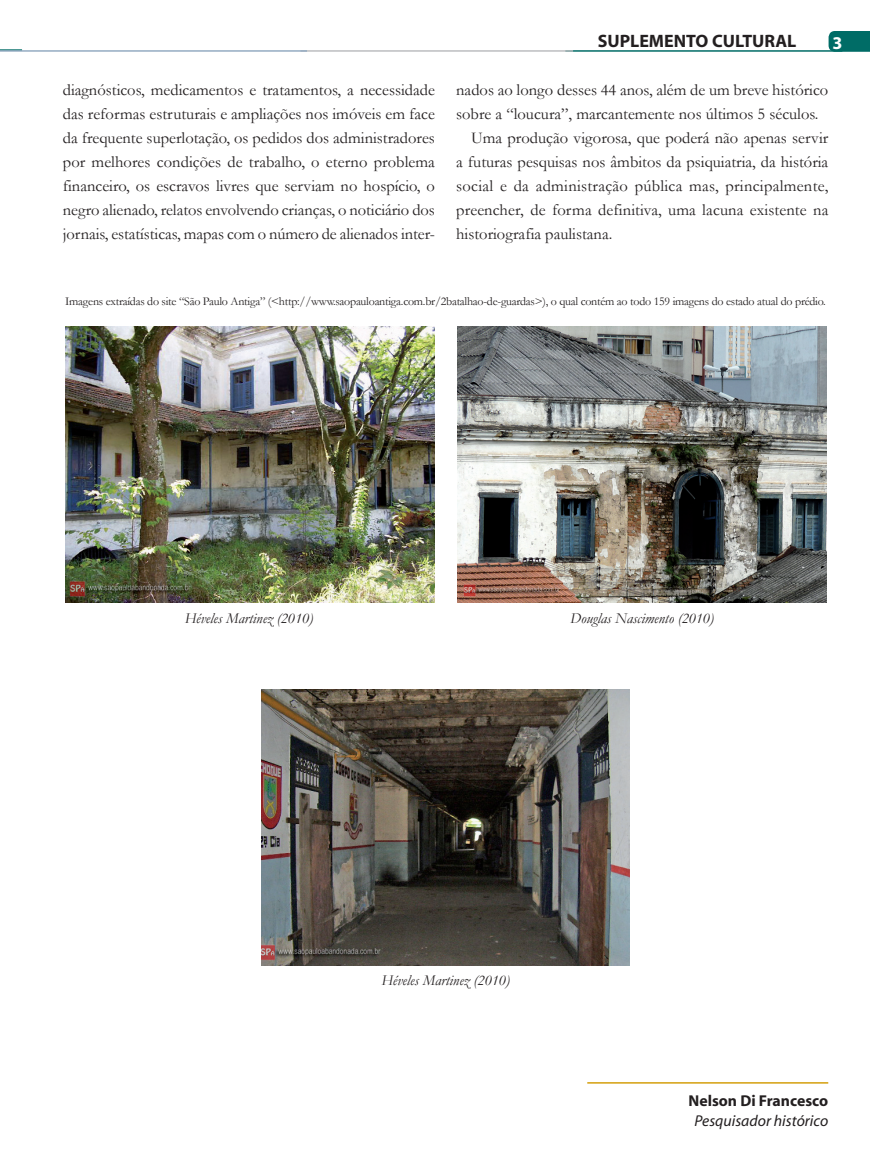
<style>
.page{position:relative;width:870px;height:1168px;background:#fff}
.page>*{position:absolute;margin:0;border:0;box-sizing:border-box;transform-origin:0 0}
.t1{font:700 18px "Myriad";color:#231f20}
.t2{font:700 18px "Myriad";color:#fff}
.t3{font:16.5px/24px "Garamond";color:#231f20;text-align:justify}
.t4{font:16.5px "Garamond";letter-spacing:.02em;color:#231f20}
.t5{font:italic 15.75px "Myriad";color:#231f20}
.t6{font:700 15.75px "Myriad";color:#231f20}
.t7{font:italic 15px "Garamond";color:#231f20}
.t8{font:12px "Garamond";letter-spacing:-.02em;color:#231f20}
</style>
<div class="page">
<hr style="left:0;top:49px;width:22px;height:2px;background:#006c66">
<hr style="left:565px;top:50px;width:277px;height:2px;background:#006c66">
<hr style="left:300px;top:50px;width:273px;height:2px;background:#bcbdc0">
<svg style="left:828px;top:31px;width:42px;height:21px"></svg>
<hr style="left:0;top:50px;width:307px;height:2px;background:#94abc2">
<hr style="left:587px;top:1082px;width:241px;height:1px;background:#d49f0c">
<img style="left:65px;top:326px;width:370px;height:277px">
<img style="left:458px;top:326px;width:368px;height:277px">
<img style="left:261px;top:689px;width:369px;height:276px">
<p class="t1" style="left:598px;top:32px;width:136px">SUPLEMENTO cultu</p>
<p class="t1" style="left:764px;top:32px;width:29px">ral</p>
<p class="t2" style="left:832px;top:33px;width:11px">3</p>
<p class="t3" style="left:63px;top:77px;width:374px">diagnósticos, medicamentos e tratamentos, a necessidade das reformas estruturais e ampliações nos imóveis em face da frequente superlotação, os pedidos dos administradores por melhores condições de trabalho, o eterno problema financeiro, os escravos livres que serviam no hospício, o negro alienado, relatos envolvendo crianças, o noticiário dos jornais, estatísticas, mapas com o número de alienados inter-</p>
<p class="t3" style="left:456px;top:77px;width:374px">nados ao longo desses 44 anos, além de um breve histórico</p>
<p class="t3" style="left:456px;top:101px;width:364px">sobre a “loucura”, marcantemente nos últimos 5 séculos.</p>
<p class="t3" style="left:471px;top:125px;width:359px">Uma produção vigorosa, que poderá não apenas servir</p>
<p class="t3" style="left:456px;top:149px;width:374px">a futuras pesquisas nos âmbitos da psiquiatria, da história</p>
<p class="t4" style="left:456px;top:175px;width:374px">social e da administração pública mas, principalmente,</p>
<p class="t3" style="left:456px;top:197px;width:374px">preencher, de forma definitiva, uma lacuna existente na</p>
<p class="t3" style="left:456px;top:221px;width:158px">historiografia paulistana.</p>
<p class="t8" style="left:65px;top:293px;width:762px">Imagens extraídas do site “São Paulo Antiga” (&lt;http://www.saopauloantiga.com.br/2batalhao-de-guardas&gt;), o qual contém ao todo 159 imagens do estado atual do prédio.</p>
<p class="t7" style="left:185px;top:608px;width:130px">Héveles Martinez (2010)</p>
<p class="t7" style="left:570px;top:608px;width:145px">Douglas Nascimento (2010)</p>
<p class="t7" style="left:381px;top:970px;width:130px">Héveles Martinez (2010)</p>
<p class="t6" style="left:688px;top:1093px;width:141px">Nelson Di Francesco</p>
<p class="t5" style="left:694px;top:1112px;width:135px">Pesquisador histórico</p>
</div>
